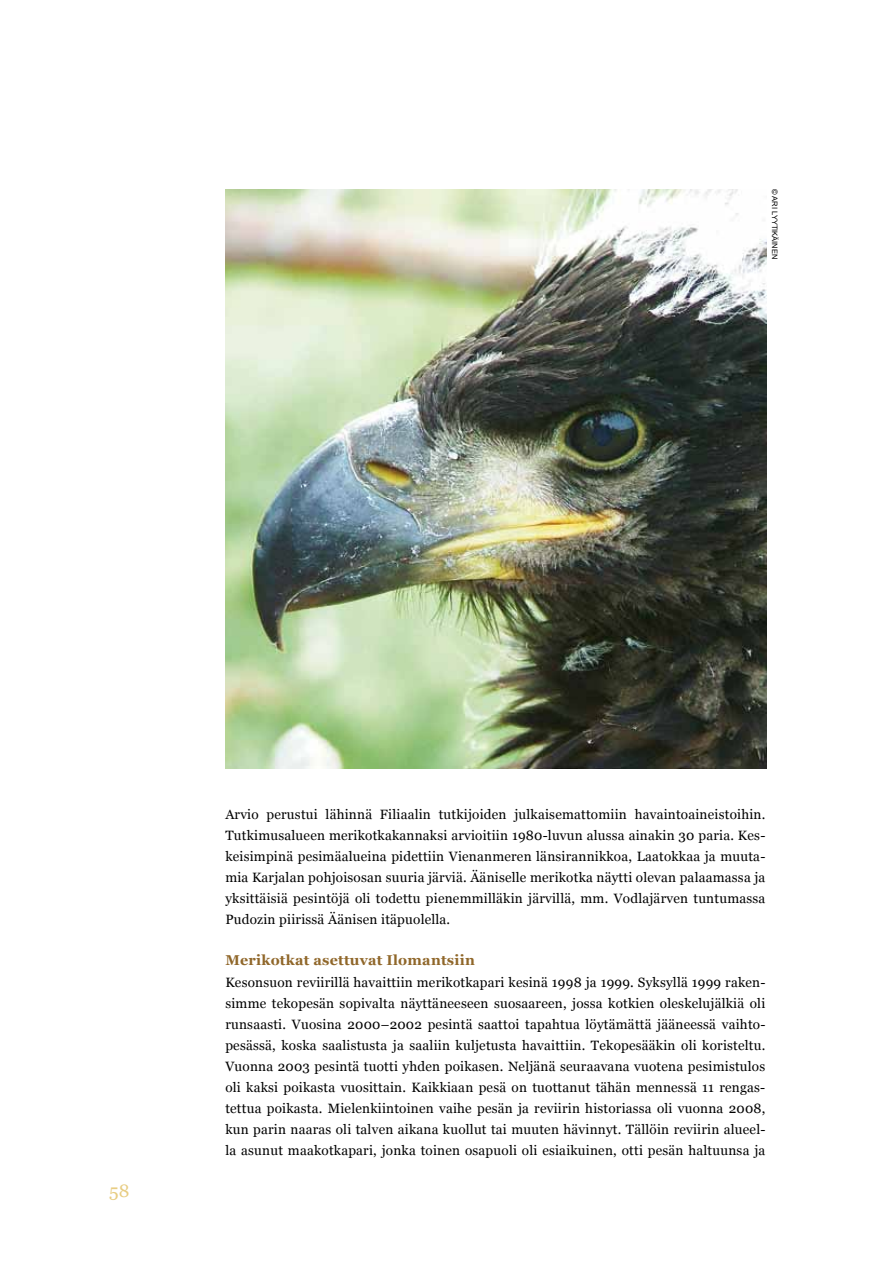
<style>
.page{position:relative;width:893px;height:1263px;background:#fff}
.page>*{position:absolute;margin:0;border:0;box-sizing:border-box;transform-origin:0 0}
.t1{font:18px "Georgia";color:#e8cd83}
.t2{font:700 14.25px "Georgia";letter-spacing:.015em;color:#90672a}
.t3{font:13.5px/21px "Georgia";letter-spacing:.015em;color:#000;text-align:justify}
.t4{font:7.5px "Arial";color:#000}
</style>
<div class="page">
<img style="left:225px;top:189px;width:542px;height:580px">
<p class="t4" style="left:780px;top:189px;width:71px;rotate:90deg">© ari lyytikäinen</p>
<h1 class="t1" style="left:109px;top:1178px;width:22px">58</h1>
<p class="t3" style="left:225px;top:804px;width:541px">Arvio perustui lähinnä Filiaalin tutkijoiden julkaisemattomiin havaintoaineistoihin.<br>Tutkimusalueen merikotkakannaksi arvioitiin 1980-luvun alussa ainakin 30 paria. Kes&shy;keisimpinä pesimäalueina pidettiin Vienanmeren länsirannikkoa, Laatokkaa ja muuta&shy;mia Karjalan pohjoisosan suuria järviä. Ääniselle merikotka näytti olevan palaamassa ja yksittäisiä pesintöjä oli todettu pienemmilläkin järvillä, mm. Vodlajärven tuntumassa Pudozin piirissä Äänisen itäpuolella.</p>
<p class="t2" style="left:225px;top:949px;width:251px">Merikotkat asettuvat Ilomantsiin</p>
<p class="t3" style="left:225px;top:972px;width:542px">Kesonsuon reviirillä havaittiin merikotkapari kesinä 1998 ja 1999. Syksyllä 1999 raken&shy;simme tekopesän sopivalta näyttäneeseen suosaareen, jossa kotkien oleskelujälkiä oli runsaasti. Vuosina 2000–2002 pesintä saattoi tapahtua löytämättä jääneessä vaihto&shy;pesässä, koska saalistusta ja saaliin kuljetusta havaittiin. Tekopesääkin oli koristeltu.<br>Vuonna 2003 pesintä tuotti yhden poikasen. Neljänä seuraavana vuotena pesimistulos oli kaksi poikasta vuosittain. Kaikkiaan pesä on tuottanut tähän mennessä 11 rengas&shy;tettua poikasta. Mielenkiintoinen vaihe pesän ja reviirin historiassa oli vuonna 2008, kun parin naaras oli talven aikana kuollut tai muuten hävinnyt. Tällöin reviirin alueel&shy;la asunut maakotkapari, jonka toinen osapuoli oli esiaikuinen, otti pesän haltuunsa ja</p>
</div>
